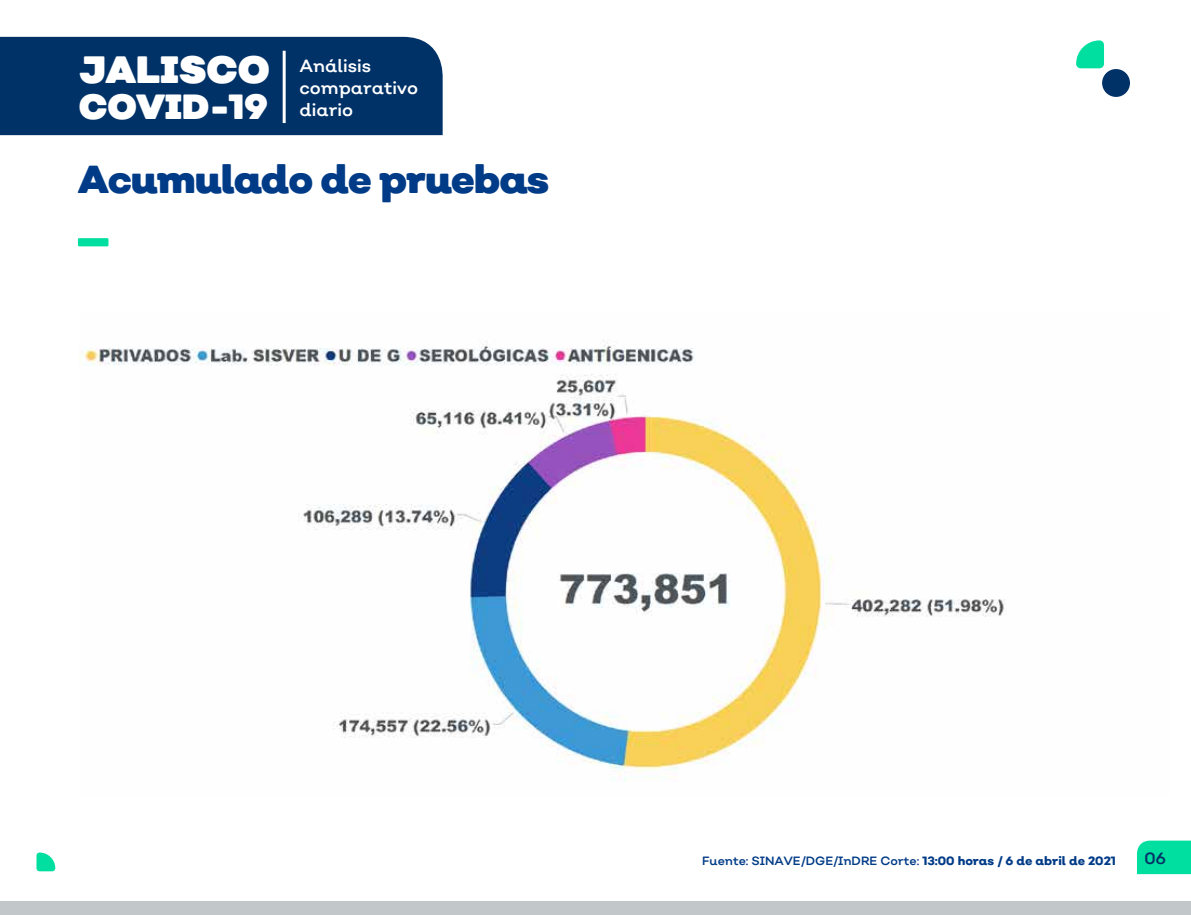
<style>
.page{position:relative;width:1191px;height:915px;background:#fff}
.page>*{position:absolute;margin:0;border:0;box-sizing:border-box;transform-origin:0 0}
.t1{font:900 50.7px "Nutmeg";color:#00df9f}
.t2{font:900 39px "Nutmeg";letter-spacing:-.03em;color:#003b87}
.t3{font:900 38.1px "Nutmeg";color:#fff}
.t4{font:900 34.95px "Nutmeg";color:#fff}
.t5{font:17.7px/22.4px "Nutmeg";color:#fff}
.t6{font:16.35px "Nutmeg";color:#003268}
.t7{font:12px "Nutmeg";color:#003b87}
.s1{font-weight:800}
</style>
<div class="page">
<img style="left:79px;top:339px;width:925px;height:442px">
<div style="left:0;top:37px;width:443px;height:98px;background:#003268"></div>
<div style="left:0;top:901px;width:1191px;height:13px;background:#c2c7ca"></div>
<div style="left:1137px;top:840px;width:54px;height:33px;background:#00df9f"></div>
<svg style="left:1076px;top:40px;width:28px;height:28px"></svg>
<div style="left:36px;top:852px;width:19px;height:19px;background:#00df9f;border-radius:3px"></div>
<div style="left:1102px;top:69px;width:28px;height:28px;background:#003268;border-radius:50%"></div>
<hr style="left:283px;top:51px;width:3px;height:72px;background:#fff">
<h3 class="t3" style="left:79px;top:44px;width:192px">JALISCO</h3>
<h3 class="t4" style="left:79px;top:84px;width:191px">COVID-19</h3>
<h3 class="t5" style="left:299px;top:54px;width:120px">Análisis comparativo diario</h3>
<h2 class="t2" style="left:78px;top:154px;width:473px">Acumulado de pruebas</h2>
<h1 class="t1" style="left:78px;top:182px;width:32px">_</h1>
<p class="t7" style="left:702px;top:852px;width:415px">Fuente: SINAVE/DGE/InDRE Corte: <span class="s1">13:00 horas / 6 de abril de 2021</span></p>
<h3 class="t6" style="left:1144px;top:847px;width:23px">06</h3>
</div>
